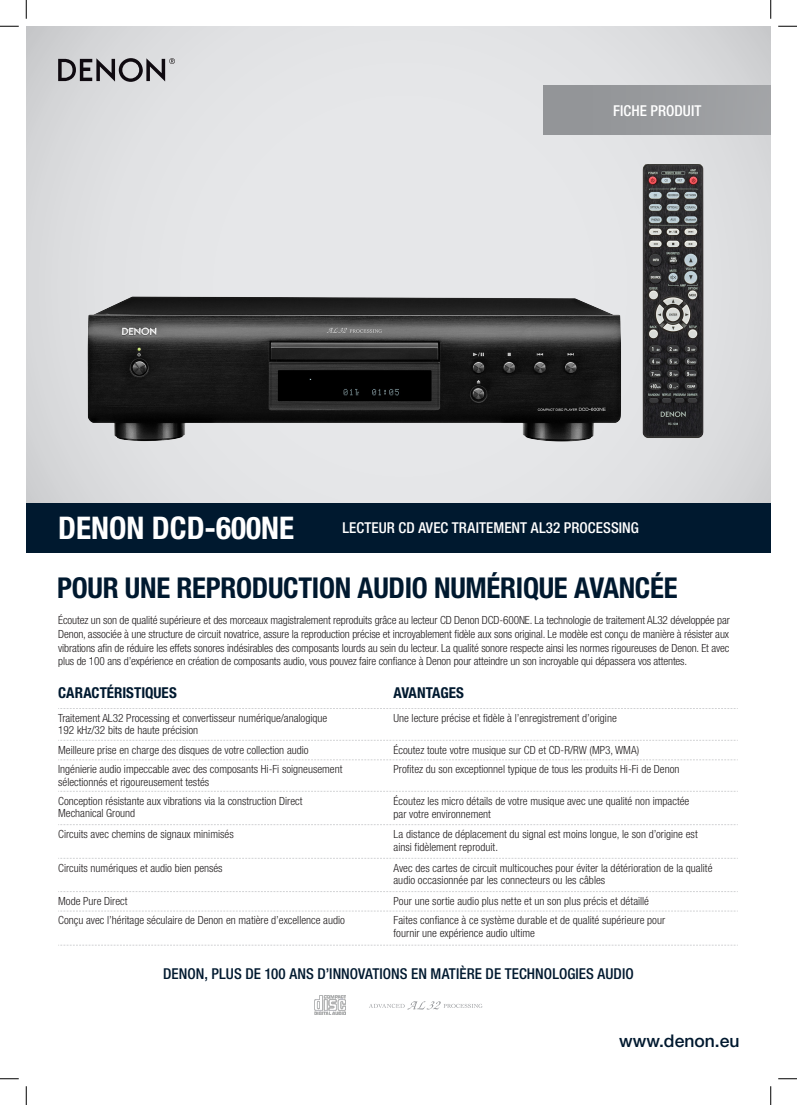
<style>
.page{position:relative;width:797px;height:1105px;background:#fff}
.page>*{position:absolute;margin:0;border:0;box-sizing:border-box;transform-origin:0 0}
.Product_Name_-_KO{font:700 condensed 31.25px "Helvetica Neue LT Std";color:#fff}
.t1{font:700 condensed 28.75px "Helvetica Neue LT Std";letter-spacing:-.01em;color:#00192f}
.t2{font:500 17.5px "Helvetica Neue LT Std";color:#00192f}
.t3{font:500 condensed 15px "Helvetica Neue LT Std";color:#00192f}
.t4{font:500 condensed 15px "Helvetica Neue LT Std";letter-spacing:.005em;color:#fff}
.t5{font:700 condensed 15px "Helvetica Neue LT Std";color:#00192f}
.ptxt_HL_6_5_10_5_Lin{font:300 condensed 11.25px/12.5px "Helvetica Neue LT Std";color:#231f20}
</style>
<div class="page">
<div style="left:26px;top:26px;width:744px;height:527px;background:linear-gradient(to bottom,#dfe0e2,#dadbdd)"></div>
<svg style="left:58px;top:58px;width:117px;height:24px;background:#908f93"></svg>
<svg style="left:58px;top:708px;width:678px;height:1px"></svg>
<svg style="left:58px;top:740px;width:678px;height:1px"></svg>
<svg style="left:58px;top:759px;width:678px;height:1px"></svg>
<svg style="left:58px;top:791px;width:678px;height:1px"></svg>
<svg style="left:58px;top:824px;width:678px;height:1px"></svg>
<svg style="left:58px;top:858px;width:678px;height:1px"></svg>
<svg style="left:58px;top:891px;width:678px;height:1px"></svg>
<svg style="left:58px;top:911px;width:678px;height:1px"></svg>
<svg style="left:58px;top:945px;width:678px;height:1px"></svg>
<img style="left:83px;top:165px;width:630px;height:287px">
<svg style="left:369px;top:1001px;width:113px;height:8px"></svg>
<img style="left:315px;top:995px;width:30px;height:19px">
<div style="left:542px;top:85px;width:228px;height:50px;background:#939598"></div>
<div style="left:26px;top:503px;width:744px;height:50px;background:#00192f"></div>
<svg style="left:0;top:25px;width:19px;height:2px"></svg>
<svg style="left:778px;top:25px;width:19px;height:2px"></svg>
<svg style="left:0;top:1078px;width:19px;height:1px"></svg>
<svg style="left:778px;top:1078px;width:19px;height:1px"></svg>
<svg style="left:25px;top:0;width:2px;height:19px"></svg>
<svg style="left:25px;top:1086px;width:2px;height:19px"></svg>
<svg style="left:770px;top:0;width:1px;height:19px"></svg>
<svg style="left:770px;top:1086px;width:1px;height:19px"></svg>
<p class="t4" style="left:613px;top:101px;width:90px">FICHE PRODUIT</p>
<p class="Product_Name_-_KO" style="left:58px;top:509px;width:237px">DENON DCD-600NE</p>
<p class="t4" style="left:342px;top:519px;width:298px">LECTEUR CD AVEC TRAITEMENT AL32 PROCESSING</p>
<p class="t1" style="left:57px;top:570px;width:622px">POUR UNE REPRODUCTION AUDIO NUMÉRIQUE AVANCÉE</p>
<p class="ptxt_HL_6_5_10_5_Lin" style="left:58px;top:613px;width:673px;line-height:13.8px;text-align:justify">Écoutez un son de qualité supérieure et des morceaux magistralement reproduits grâce au lecteur CD Denon DCD-600NE. La technologie de traitement AL32 développée par Denon, associée à une structure de circuit novatrice, assure la reproduction précise et incroyablement fidèle aux sons original. Le modèle est conçu de manière à résister aux vibrations afin de réduire les effets sonores indésirables des composants lourds au sein du lecteur. La qualité sonore respecte ainsi les normes rigoureuses de Denon. Et avec plus de 100 ans d’expérience en création de composants audio, vous pouvez faire confiance à Denon pour atteindre un son incroyable qui dépassera vos attentes.</p>
<p class="t5" style="left:58px;top:683px;width:120px">CARACTÉRISTIQUES</p>
<p class="t5" style="left:393px;top:683px;width:72px">AVANTAGES</p>
<p class="ptxt_HL_6_5_10_5_Lin" style="left:58px;top:711px;width:270px">Traitement AL32 Processing et convertisseur numérique/analogique<br>192 kHz/32 bits de haute précision</p>
<p class="ptxt_HL_6_5_10_5_Lin" style="left:393px;top:711px;width:225px">Une lecture précise et fidèle à l’enregistrement d’origine</p>
<p class="ptxt_HL_6_5_10_5_Lin" style="left:58px;top:743px;width:252px">Meilleure prise en charge des disques de votre collection audio</p>
<p class="ptxt_HL_6_5_10_5_Lin" style="left:393px;top:743px;width:247px">Écoutez toute votre musique sur CD et CD-R/RW (MP3, WMA)</p>
<p class="ptxt_HL_6_5_10_5_Lin" style="left:58px;top:763px;width:286px">Ingénierie audio impeccable avec des composants Hi-Fi soigneusement sélectionnés et rigoureusement testés</p>
<p class="ptxt_HL_6_5_10_5_Lin" style="left:393px;top:763px;width:287px">Profitez du son exceptionnel typique de tous les produits Hi-Fi de Denon</p>
<p class="ptxt_HL_6_5_10_5_Lin" style="left:58px;top:794px;width:246px">Conception résistante aux vibrations via la construction Direct<br>Mechanical Ground</p>
<p class="ptxt_HL_6_5_10_5_Lin" style="left:393px;top:794px;width:297px;line-height:13.8px">Écoutez les micro détails de votre musique avec une qualité non impactée par votre environnement</p>
<p class="ptxt_HL_6_5_10_5_Lin" style="left:58px;top:828px;width:177px">Circuits avec chemins de signaux minimisés</p>
<p class="ptxt_HL_6_5_10_5_Lin" style="left:393px;top:828px;width:306px">La distance de déplacement du signal est moins longue, le son d’origine est ainsi fidèlement reproduit.</p>
<p class="ptxt_HL_6_5_10_5_Lin" style="left:58px;top:861px;width:166px">Circuits numériques et audio bien pensés</p>
<p class="ptxt_HL_6_5_10_5_Lin" style="left:393px;top:861px;width:320px">Avec des cartes de circuit multicouches pour éviter la détérioration de la qualité audio occasionnée par les connecteurs ou les câbles</p>
<p class="ptxt_HL_6_5_10_5_Lin" style="left:58px;top:895px;width:71px">Mode Pure Direct</p>
<p class="ptxt_HL_6_5_10_5_Lin" style="left:393px;top:895px;width:257px">Pour une sortie audio plus nette et un son plus précis et détaillé</p>
<p class="ptxt_HL_6_5_10_5_Lin" style="left:58px;top:914px;width:288px">Conçu avec l’héritage séculaire de Denon en matière d’excellence audio</p>
<p class="ptxt_HL_6_5_10_5_Lin" style="left:393px;top:914px;width:273px">Faites confiance à ce système durable et de qualité supérieure pour fournir une expérience audio ultime</p>
<p class="t3" style="left:163px;top:965px;width:472px">DENON, PLUS DE 100 ANS D’INNOVATIONS EN MATIÈRE DE TECHNOLOGIES AUDIO</p>
<p class="t2" style="left:619px;top:1030px;width:122px">www.denon.eu</p>
</div>
